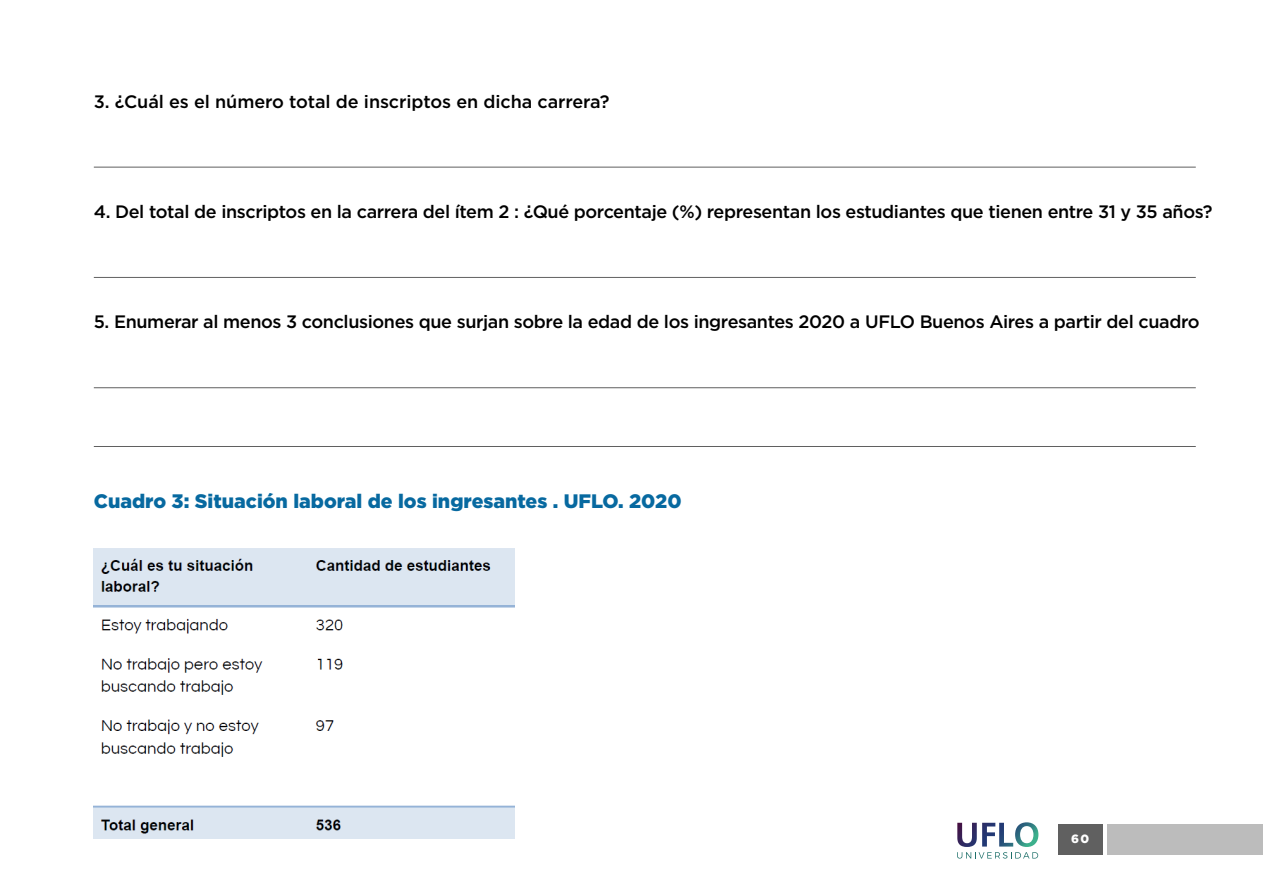
<style>
.page{position:relative;width:1263px;height:893px;background:#fff}
.page>*{position:absolute;margin:0;border:0;box-sizing:border-box;transform-origin:0 0}
.t1{font:900 19.5px "Gotham";color:#0769a0}
.t2{font:500 18px "Gotham";letter-spacing:-.02em;color:#000}
.t3{font:900 12px "Gotham";color:#fff}
</style>
<div class="page">
<div style="left:1058px;top:824px;width:45px;height:31px;background:#606060"></div>
<div style="left:1108px;top:824px;width:155px;height:31px;background:#bcbcbc"></div>
<hr style="left:94px;top:167px;width:1102px;height:1px;background:#606060">
<hr style="left:94px;top:277px;width:1102px;height:1px;background:#606060">
<hr style="left:94px;top:387px;width:1102px;height:1px;background:#606060">
<hr style="left:94px;top:446px;width:1102px;height:1px;background:#606060">
<img style="left:94px;top:548px;width:421px;height:290px">
<svg style="left:957px;top:822px;width:81px;height:36px"></svg>
<p class="t2" style="left:94px;top:90px;width:517px">3. ¿Cuál es el número total de inscriptos en dicha carrera?</p>
<p class="t2" style="left:94px;top:200px;width:1120px">4. Del total de inscriptos en la carrera del ítem 2 : ¿Qué porcentaje (%) representan los estudiantes que tienen entre 31 y 35 años?</p>
<p class="t2" style="left:94px;top:310px;width:1107px">5. Enumerar al menos 3 conclusiones que surjan sobre la edad de los ingresantes 2020 a UFLO Buenos Aires a partir del cuadro</p>
<p class="t1" style="left:94px;top:487px;width:589px">Cuadro 3: Situación laboral de los ingresantes . UFLO. 2020</p>
<p class="t3" style="left:1071px;top:830px;width:19px">60</p>
</div>
